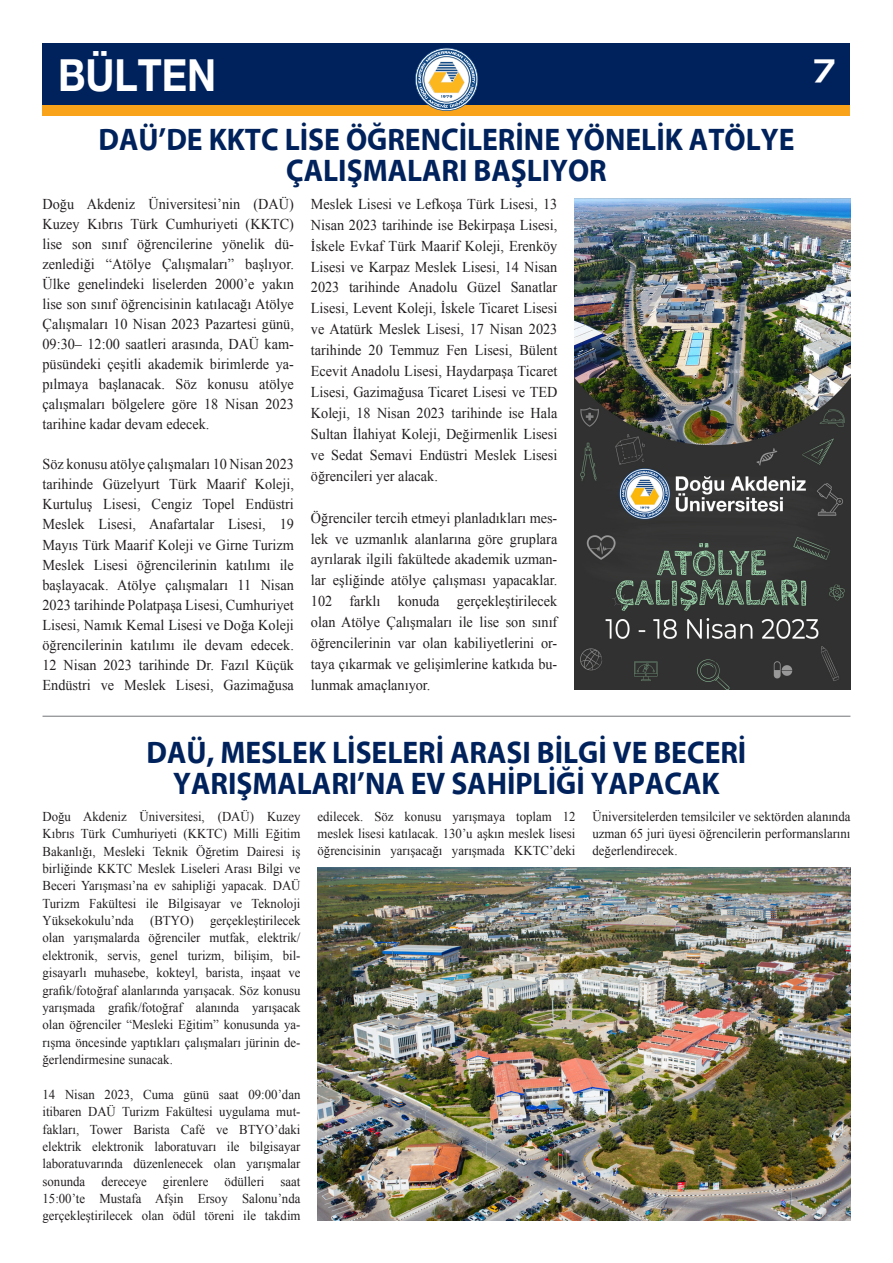
<style>
.page{position:relative;width:893px;height:1263px;background:#fff}
.page>*{position:absolute;margin:0;border:0;box-sizing:border-box;transform-origin:0 0}
.t1{font:700 44.1px "Helvetica Neue EMU";color:#fff;scale:.89 1}
.t2{font:700 31.5px/31.5px "Myriad EMU";color:#00225c;text-align:center;scale:.94 1}
.t3{font:31.5px "Handel EMU";color:#fff}
.t4{font:15px/20.1px "Times New Roman";color:#231f20;text-align:justify;scale:.95 1}
.t5{font:13.5px/17.4px "Times New Roman";color:#231f20;text-align:justify;scale:.95 1}
</style>
<div class="page">
<div style="left:43px;top:43px;width:807px;height:72px;background:#f9a31b"></div>
<div style="left:43px;top:43px;width:807px;height:61px;background:#00225c"></div>
<svg style="left:415px;top:48px;width:63px;height:63px"></svg>
<img style="left:574px;top:198px;width:276px;height:491px">
<img style="left:317px;top:867px;width:533px;height:353px">
<hr style="left:43px;top:716px;width:807px;height:1px;background:#939598">
<p class="t1" style="left:58px;top:48px;width:179px">BÜLTEN</p>
<p class="t3" style="left:814px;top:52px;width:22px">7</p>
<p class="t2" style="left:99px;top:124px;width:742px">DAÜ’DE KKTC LİSE ÖĞRENCİLERİNE YÖNELİK ATÖLYE<br>ÇALIŞMALARI BAŞLIYOR</p>
<p class="t4" style="left:43px;top:193px;width:266px">Doğu Akdeniz Üniversitesi’nin (DAÜ)<br>Kuzey Kıbrıs Türk Cumhuriyeti (KKTC) lise son sınıf öğrencilerine yönelik dü&shy;zenlediği “Atölye Çalışmaları” başlıyor.<br>Ülke genelindeki liselerden 2000’e yakın lise son sınıf öğrencisinin katılacağı Atölye Çalışmaları 10 Nisan 2023 Pazartesi günü, 09:30– 12:00 saatleri arasında, DAÜ kam&shy;püsündeki çeşitli akademik birimlerde ya&shy;pılmaya başlanacak. Söz konusu atölye çalışmaları bölgelere göre 18 Nisan 2023 tarihine kadar devam edecek.</p>
<p class="t4" style="left:43px;top:454px;width:266px">Söz konusu atölye çalışmaları 10 Nisan 2023 tarihinde Güzelyurt Türk Maarif Koleji, Kurtuluş Lisesi, Cengiz Topel Endüstri Meslek Lisesi, Anafartalar Lisesi, 19<br>Mayıs Türk Maarif Koleji ve Girne Turizm Meslek Lisesi öğrencilerinin katılımı ile başlayacak. Atölye çalışmaları 11 Nisan 2023 tarihinde Polatpaşa Lisesi, Cumhuriyet Lisesi, Namık Kemal Lisesi ve Doğa Koleji öğrencilerinin katılımı ile devam edecek.<br>12 Nisan 2023 tarihinde Dr. Fazıl Küçük Endüstri ve Meslek Lisesi, Gazimağusa</p>
<p class="t4" style="left:311px;top:193px;width:261px;line-height:20.9px">Meslek Lisesi ve Lefkoşa Türk Lisesi, 13<br>Nisan 2023 tarihinde ise Bekirpaşa Lisesi, İskele Evkaf Türk Maarif Koleji, Erenköy Lisesi ve Karpaz Meslek Lisesi, 14 Nisan 2023 tarihinde Anadolu Güzel Sanatlar Lisesi, Levent Koleji, İskele Ticaret Lisesi ve Atatürk Meslek Lisesi, 17 Nisan 2023 tarihinde 20 Temmuz Fen Lisesi, Bülent Ecevit Anadolu Lisesi, Haydarpaşa Ticaret Lisesi, Gazimağusa Ticaret Lisesi ve TED Koleji, 18 Nisan 2023 tarihinde ise Hala Sultan İlahiyat Koleji, Değirmenlik Lisesi ve Sedat Semavi Endüstri Meslek Lisesi öğrencileri yer alacak.</p>
<p class="t4" style="left:311px;top:507px;width:261px;line-height:20.9px">Öğrenciler tercih etmeyi planladıkları mes&shy;lek ve uzmanlık alanlarına göre gruplara ayrılarak ilgili fakültede akademik uzman&shy;lar eşliğinde atölye çalışması yapacaklar.<br>102 farklı konuda gerçekleştirilecek olan Atölye Çalışmaları ile lise son sınıf öğrencilerinin var olan kabiliyetlerini or&shy;taya çıkarmak ve gelişimlerine katkıda bu&shy;lunmak amaçlanıyor.</p>
<p class="t2" style="left:147px;top:737px;width:640px">DAÜ, MESLEK LİSELERİ ARASI BİLGİ VE BECERİ<br>YARIŞMALARI’NA EV SAHİPLİĞİ YAPACAK</p>
<p class="t5" style="left:43px;top:807px;width:273px">Doğu Akdeniz Üniversitesi, (DAÜ) Kuzey Kıbrıs Türk Cumhuriyeti (KKTC) Milli Eğitim Bakanlığı, Mesleki Teknik Öğretim Dairesi iş birliğinde KKTC Meslek Liseleri Arası Bilgi ve Beceri Yarışması’na ev sahipliği yapacak. DAÜ Turizm Fakültesi ile Bilgisayar ve Teknoloji Yüksekokulu’nda (BTYO) gerçekleştirilecek olan yarışmalarda öğrenciler mutfak, elektrik/ elektronik, servis, genel turizm, bilişim, bil&shy;gisayarlı muhasebe, kokteyl, barista, inşaat ve grafik/fotoğraf alanlarında yarışacak. Söz konusu yarışmada grafik/fotoğraf alanında yarışacak olan öğrenciler “Mesleki Eğitim” konusunda ya&shy;rışma öncesinde yaptıkları çalışmaları jürinin de&shy;ğerlendirmesine sunacak.</p>
<p class="t5" style="left:43px;top:1085px;width:273px">14 Nisan 2023, Cuma günü saat 09:00’dan itibaren DAÜ Turizm Fakültesi uygulama mut&shy;fakları, Tower Barista Café ve BTYO’daki elektrik elektronik laboratuvarı ile bilgisayar laboratuvarında düzenlenecek olan yarışmalar sonunda dereceye girenlere ödülleri saat 15:00’te Mustafa Afşin Ersoy Salonu’nda gerçekleştirilecek olan ödül töreni ile takdim</p>
<p class="t5" style="left:317px;top:807px;width:273px;line-height:17px">edilecek. Söz konusu yarışmaya toplam 12 meslek lisesi katılacak. 130’u aşkın meslek lisesi öğrencisinin yarışacağı yarışmada KKTC’deki</p>
<p class="t5" style="left:592px;top:807px;width:273px;line-height:17px">Üniversitelerden temsilciler ve sektörden alanında uzman 65 juri üyesi öğrencilerin performanslarını değerlendirecek.</p>
</div>
